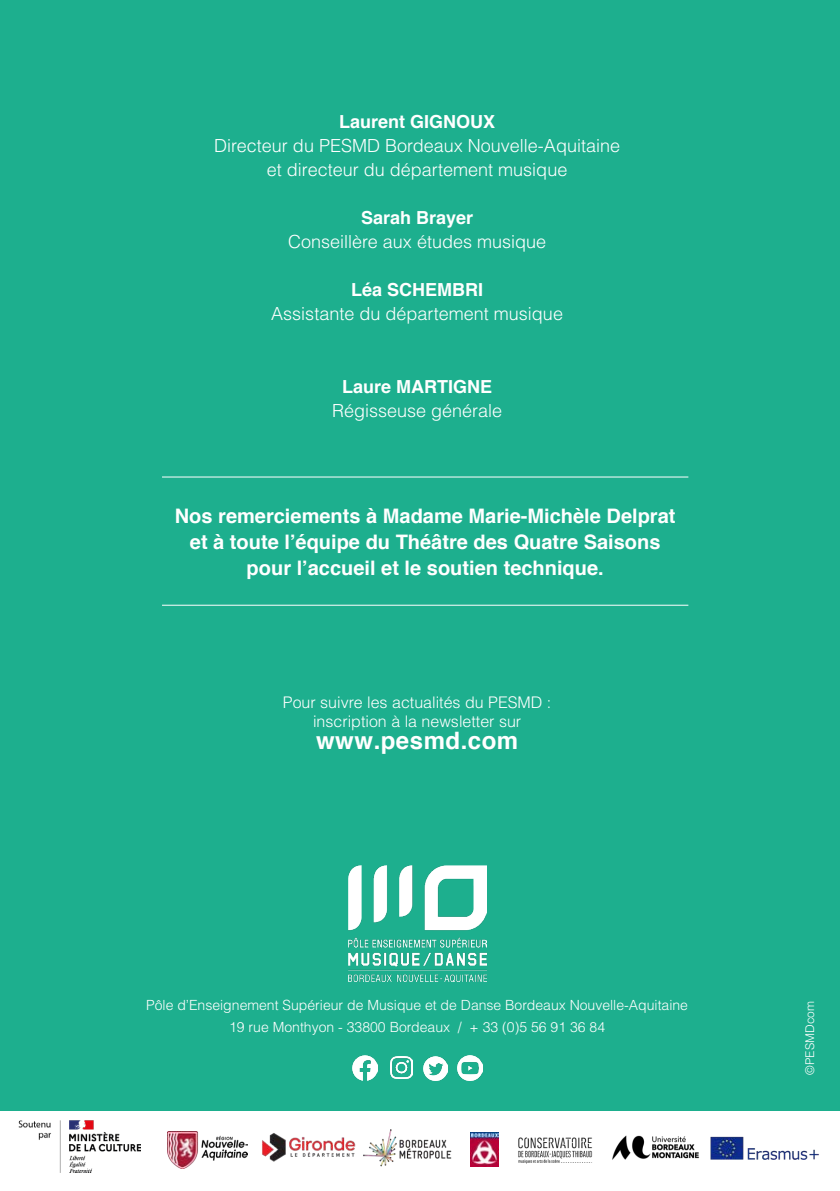
<style>
.page{position:relative;width:840px;height:1191px;background:#fff}
.page>*{position:absolute;margin:0;border:0;box-sizing:border-box;transform-origin:0 0}
.t1{font:700 24px "Helvetica";letter-spacing:.02em;color:#fff}
.t2{font:700 20px "Helvetica";color:#fff}
.t3{font:300 18px "Helvetica";color:#fff}
.t4{font:700 18px "Helvetica";color:#fff}
.t5{font:300 16px "Helvetica";color:#fff}
.t6{font:300 14px "Helvetica";color:#fff}
.t7{font:300 12px "Helvetica";color:#fff}
</style>
<div class="page">
<div style="left:0;top:0;width:839px;height:1110px;background:#1daf8e"></div>
<hr style="left:162px;top:604px;width:526px;height:1px;background:#fff">
<img style="left:348px;top:865px;width:138px;height:116px">
<hr style="left:162px;top:476px;width:526px;height:1px;background:#fff">
<img style="left:168px;top:1131px;width:80px;height:37px">
<img style="left:262px;top:1133px;width:94px;height:29px">
<img style="left:363px;top:1129px;width:88px;height:37px">
<img style="left:470px;top:1132px;width:28px;height:34px">
<img style="left:518px;top:1137px;width:75px;height:27px">
<img style="left:612px;top:1135px;width:87px;height:25px">
<img style="left:710px;top:1136px;width:109px;height:24px">
<img style="left:19px;top:1120px;width:121px;height:52px">
<img style="left:352px;top:1055px;width:25px;height:25px">
<img style="left:390px;top:1056px;width:22px;height:22px">
<img style="left:423px;top:1056px;width:24px;height:24px">
<img style="left:457px;top:1055px;width:25px;height:25px">
<p class="t4" style="left:339px;top:111px;width:158px">Laurent GIGNOUX</p>
<p class="t3" style="left:214px;top:135px;width:407px">Directeur du PESMD Bordeaux Nouvelle-Aquitaine</p>
<p class="t3" style="left:267px;top:159px;width:302px">et directeur du département musique</p>
<p class="t4" style="left:361px;top:207px;width:114px">Sarah Brayer</p>
<p class="t3" style="left:288px;top:231px;width:259px">Conseillère aux études musique</p>
<p class="t4" style="left:351px;top:279px;width:134px">Léa SCHEMBRI</p>
<p class="t3" style="left:271px;top:303px;width:293px">Assistante du département musique</p>
<p class="t4" style="left:342px;top:375px;width:152px">Laure MARTIGNE</p>
<p class="t3" style="left:332px;top:399px;width:172px">Régisseuse générale</p>
<p class="t2" style="left:175px;top:503px;width:502px">Nos remerciements à Madame Marie-Michèle Delprat</p>
<p class="t2" style="left:190px;top:529px;width:472px">et à toute l’équipe du Théâtre des Quatre Saisons</p>
<p class="t2" style="left:246px;top:555px;width:358px">pour l’accueil et le soutien technique.</p>
<p class="t5" style="left:283px;top:692px;width:270px">Pour suivre les actualités du PESMD :</p>
<p class="t5" style="left:313px;top:712px;width:210px">inscription à la newsletter sur</p>
<p class="t1" style="left:316px;top:726px;width:203px">www.pesmd.com</p>
<p class="t6" style="left:146px;top:996px;width:543px">Pôle d’Enseignement Supérieur de Musique et de Danse Bordeaux Nouvelle-Aquitaine</p>
<p class="t6" style="left:229px;top:1018px;width:377px">19 rue Monthyon - 33800 Bordeaux / + 33 (0)5 56 91 36 84</p>
<p class="t7" style="left:802px;top:1074px;width:75px;rotate:-90deg">©PESMDcom</p>
</div>
